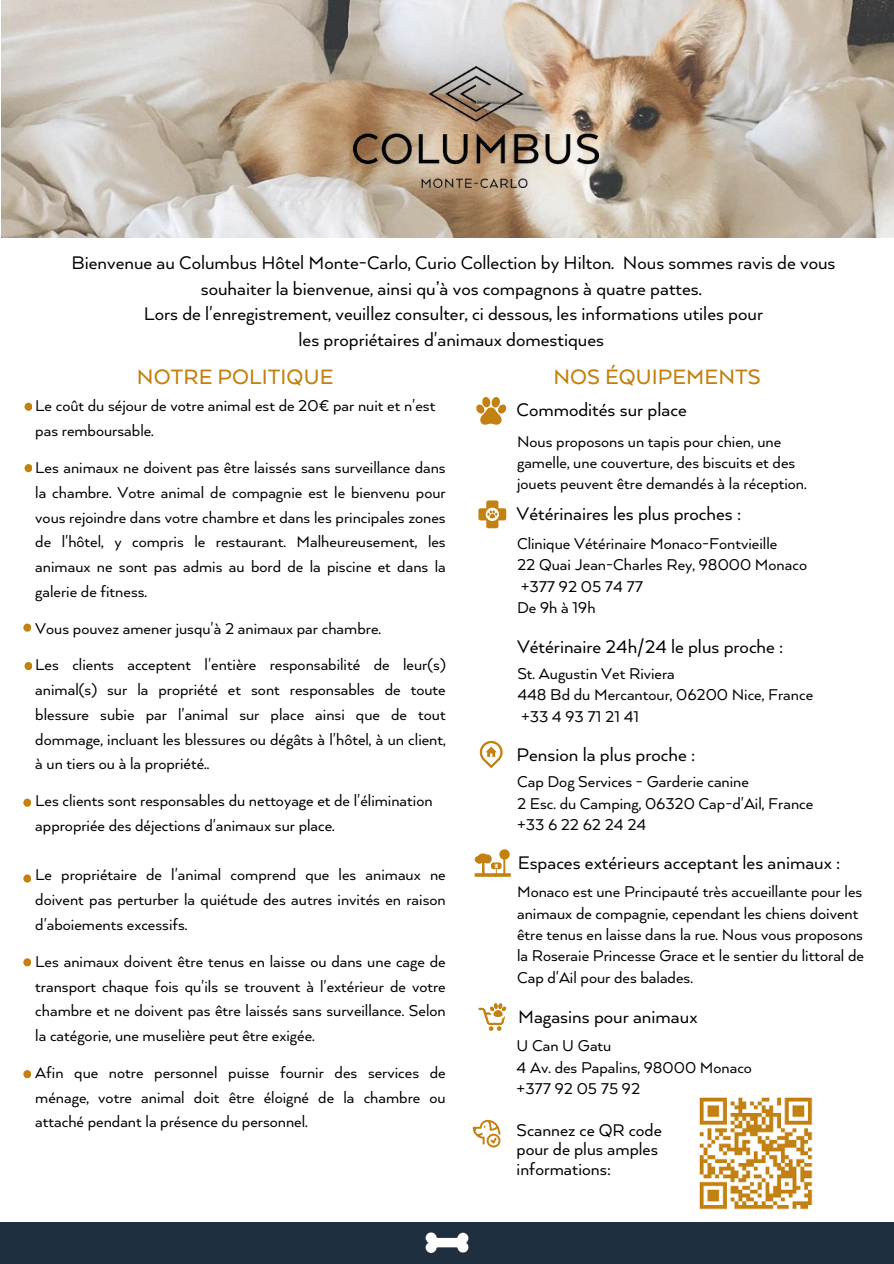
<style>
.page{position:relative;width:894px;height:1264px;background:#fff}
.page>*{position:absolute;margin:0;border:0;box-sizing:border-box;transform-origin:0 0}
.t1{font:500 24px "Arquitecta";letter-spacing:.005em;color:#c28111}
.t2{font:21px/25.8px "Arquitecta";color:#000;text-align:center}
.t3{font:19.5px/19.2px "Arquitecta";color:#000}
.t4{font:18px/24.8px "Arquitecta";color:#000}
</style>
<div class="page">
<img style="left:1px;top:0;width:892px;height:237px">
<svg style="left:472px;top:1119px;width:28px;height:28px"></svg>
<svg style="left:474px;top:849px;width:36px;height:27px"></svg>
<svg style="left:478px;top:1003px;width:28px;height:27px"></svg>
<svg style="left:479px;top:741px;width:23px;height:27px"></svg>
<svg style="left:478px;top:500px;width:28px;height:28px"></svg>
<svg style="left:476px;top:397px;width:30px;height:28px"></svg>
<div style="left:24px;top:402px;width:8px;height:9px;background:#c28111;border-radius:50%"></div>
<div style="left:24px;top:464px;width:8px;height:8px;background:#c28111;border-radius:50%"></div>
<div style="left:23px;top:623px;width:8px;height:8px;background:#c28111;border-radius:50%"></div>
<div style="left:24px;top:662px;width:8px;height:8px;background:#c28111;border-radius:50%"></div>
<div style="left:23px;top:798px;width:8px;height:8px;background:#c28111;border-radius:50%"></div>
<div style="left:23px;top:874px;width:8px;height:8px;background:#c28111;border-radius:50%"></div>
<div style="left:23px;top:958px;width:8px;height:8px;background:#c28111;border-radius:50%"></div>
<div style="left:23px;top:1070px;width:8px;height:8px;background:#c28111;border-radius:50%"></div>
<div style="left:0;top:1221px;width:893px;height:42px;background:#1f2f3f"></div>
<svg style="left:425px;top:1232px;width:43px;height:21px"></svg>
<img style="left:699px;top:1097px;width:114px;height:113px">
<img style="left:353px;top:67px;width:245px;height:120px">
<p class="t2" style="left:71px;top:249px;width:765px">Bienvenue au Columbus Hôtel Monte-Carlo, Curio Collection by Hilton. Nous sommes ravis de vous souhaiter la bienvenue, ainsi qu’à vos compagnons à quatre pattes.</p>
<p class="t2" style="left:144px;top:300px;width:620px">Lors de l'enregistrement, veuillez consulter, ci dessous, les informations utiles pour les propriétaires d'animaux domestiques</p>
<h1 class="t1" style="left:137px;top:362px;width:198px">NOTRE POLITIQUE</h1>
<h1 class="t1" style="left:553px;top:362px;width:209px">NOS ÉQUIPEMENTS</h1>
<p class="t4" style="left:35px;top:393px;width:401px">Le coût du séjour de votre animal est de 20€ par nuit et n'est pas remboursable.</p>
<p class="t4" style="left:35px;top:454px;width:412px;text-align:justify">Les animaux ne doivent pas être laissés sans surveillance dans la chambre. Votre animal de compagnie est le bienvenu pour vous rejoindre dans votre chambre et dans les principales zones de l'hôtel, y compris le restaurant. Malheureusement, les animaux ne sont pas admis au bord de la piscine et dans la galerie de fitness.</p>
<p class="t4" style="left:35px;top:609px;width:412px;line-height:36.8px">Vous pouvez amener jusqu'à 2 animaux par chambre.<br>Les clients acceptent l'entière responsabilité de leur(s)</p>
<p class="t4" style="left:35px;top:676px;width:412px;text-align:justify">animal(s) sur la propriété et sont responsables de toute blessure subie par l'animal sur place ainsi que de tout dommage, incluant les blessures ou dégâts à l'hôtel, à un client, à un tiers ou à la propriété..</p>
<p class="t4" style="left:35px;top:787px;width:399px">Les clients sont responsables du nettoyage et de l'élimination appropriée des déjections d'animaux sur place.</p>
<p class="t4" style="left:35px;top:862px;width:412px;text-align:justify">Le propriétaire de l'animal comprend que les animaux ne doivent pas perturber la quiétude des autres invités en raison d'aboiements excessifs.</p>
<p class="t4" style="left:35px;top:948px;width:412px;text-align:justify">Les animaux doivent être tenus en laisse ou dans une cage de transport chaque fois qu'ils se trouvent à l'extérieur de votre chambre et ne doivent pas être laissés sans surveillance. Selon la catégorie, une muselière peut être exigée.</p>
<p class="t4" style="left:35px;top:1059px;width:412px;text-align:justify">Afin que notre personnel puisse fournir des services de ménage, votre animal doit être éloigné de la chambre ou attaché pendant la présence du personnel.</p>
<p class="t2" style="left:516px;top:396px;width:172px">Commodités sur place</p>
<p class="t4" style="left:517px;top:430px;width:291px;line-height:21.3px">Nous proposons un tapis pour chien, une gamelle, une couverture, des biscuits et des jouets peuvent être demandés à la réception.</p>
<p class="t2" style="left:516px;top:500px;width:226px">Vétérinaires les plus proches :</p>
<p class="t4" style="left:517px;top:532px;width:291px;line-height:21.3px">Clinique Vétérinaire Monaco-Fontvieille<br>22 Quai Jean-Charles Rey, 98000 Monaco +377 92 05 74 77<br>De 9h à 19h</p>
<p class="t2" style="left:517px;top:633px;width:268px">Vétérinaire 24h/24 le plus proche :</p>
<p class="t4" style="left:517px;top:662px;width:297px;line-height:21.3px">St. Augustin Vet Riviera<br>448 Bd du Mercantour, 06200 Nice, France +33 4 93 71 21 41</p>
<p class="t2" style="left:516px;top:740px;width:180px">Pension la plus proche :</p>
<p class="t4" style="left:517px;top:770px;width:297px;line-height:21.3px">Cap Dog Services - Garderie canine<br>2 Esc. du Camping, 06320 Cap-d'Ail, France +33 6 22 62 24 24</p>
<p class="t2" style="left:517px;top:848px;width:324px">Espaces extérieurs acceptant les animaux :</p>
<p class="t4" style="left:517px;top:880px;width:348px;line-height:21.5px">Monaco est une Principauté très accueillante pour les animaux de compagnie, cependant les chiens doivent être tenus en laisse dans la rue. Nous vous proposons la Roseraie Princesse Grace et le sentier du littoral de Cap d'Ail pour des balades.</p>
<p class="t2" style="left:518px;top:1002px;width:181px">Magasins pour animaux</p>
<p class="t4" style="left:516px;top:1034px;width:237px;line-height:21.3px">U Can U Gatu<br>4 Av. des Papalins, 98000 Monaco +377 92 05 75 92</p>
<p class="t3" style="left:516px;top:1120px;width:147px">Scannez ce QR code pour de plus amples informations:</p>
</div>
